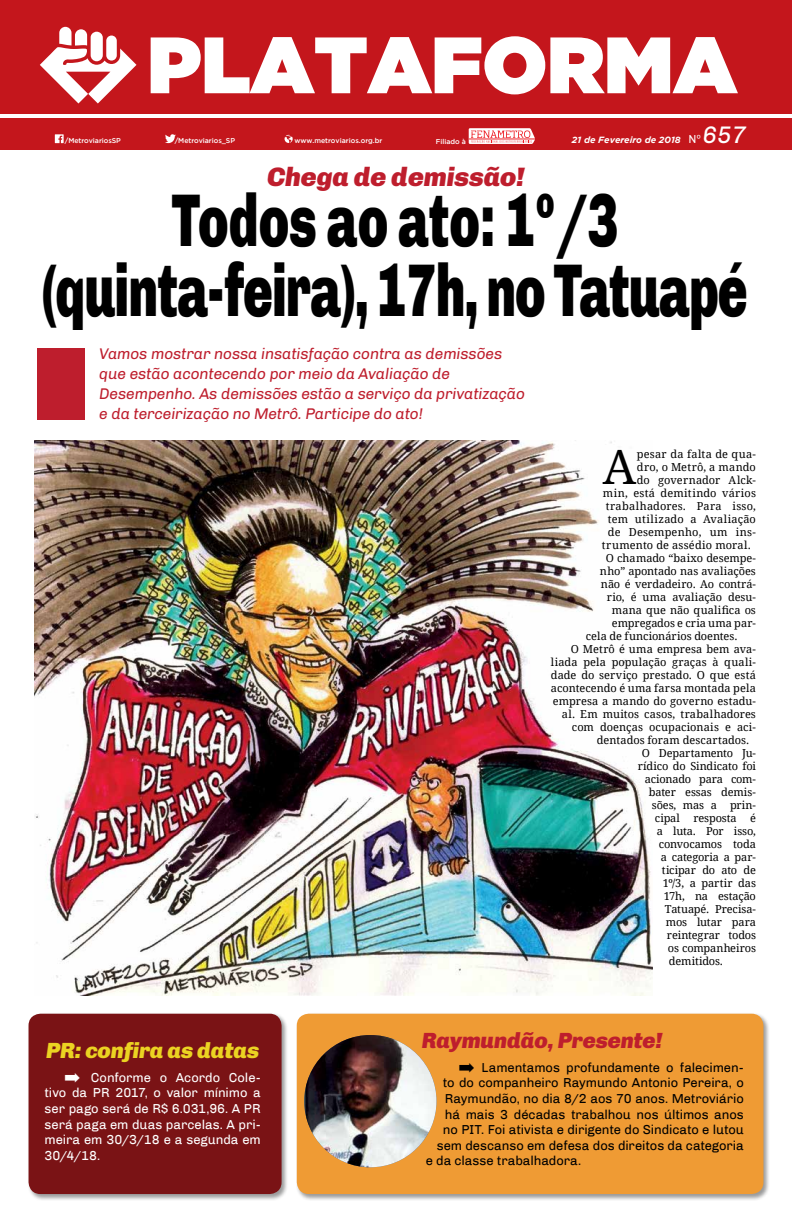
<style>
.page{position:relative;width:792px;height:1224px;background:#fff}
.page>*{position:absolute;margin:0;border:0;box-sizing:border-box;transform-origin:0 0}
.t1{font:900 74.7px/70px "Chivo";letter-spacing:-.02em;color:#000;text-align:center;scale:.67 1}
.t2{font:47.4px "Droid Serif";color:#000}
.t3{font:italic 900 26.7px "Chivo";letter-spacing:-.01em;color:#be1e2d}
.t4{font:italic 900 22px "Chivo";letter-spacing:-.01em;color:#be1e2d}
.t5{font:italic 900 22px "Chivo";letter-spacing:-.01em;color:#ebd322}
.t6{font:italic 15.5px/20px "Chivo";letter-spacing:-.01em;color:#be1e2d}
.t7{font:13px "Chivo";letter-spacing:-.005em;color:#000}
.t8{font:13px/15.6px "Chivo";letter-spacing:-.005em;color:#fff;text-align:justify}
.t9{font:11px "Droid Serif";color:#000}
.t10{font:11px "Droid Serif";letter-spacing:.02em;color:#000}
.t11{font:11px "Droid Serif";letter-spacing:-.02em;color:#000}
.t12{font:11px "Droid Serif";letter-spacing:.025em;color:#000}
.t13{font:italic 700 9px "Gotham";color:#fff}
.t14{font:500 7px "Gotham";letter-spacing:-.005em;color:#fff}
.s1{font-family:"Chivo";font-weight:400;font-style:normal;font-size:11.6px}
.s2{font-family:"Chivo";font-weight:400;font-size:24px}
</style>
<div class="page">
<div style="left:38px;top:348px;width:47px;height:72px;background:#be1e2d"></div>
<div style="left:296px;top:1013px;width:474px;height:188px;background:#000;opacity:.4"></div>
<div style="left:297px;top:1014px;width:466px;height:180px;background:#ef9b34;border-radius:12px"></div>
<div style="left:27px;top:1013px;width:262px;height:188px;background:#000;opacity:.4"></div>
<div style="left:29px;top:1014px;width:253px;height:180px;background:#7a1315;border-radius:12px"></div>
<div style="left:0;top:118px;width:792px;height:32px;background:#c4161c"></div>
<div style="left:0;top:0;width:792px;height:113px;background:#c4161c"></div>
<svg style="left:151px;top:36px;width:587px;height:58px"></svg>
<svg style="left:55px;top:134px;width:9px;height:9px"></svg>
<svg style="left:469px;top:128px;width:66px;height:16px"></svg>
<hr style="left:469px;top:139px;width:66px;height:1px;background:#ed1d24">
<svg style="left:285px;top:135px;width:8px;height:8px"></svg>
<svg style="left:165px;top:134px;width:11px;height:9px"></svg>
<svg style="left:40px;top:27px;width:97px;height:77px"></svg>
<img style="left:35px;top:440px;width:618px;height:556px">
<img style="left:304px;top:1035px;width:133px;height:132px;border-radius:66px">
<p class="t14" style="left:65px;top:137px;width:58px">/MetroviariosSP</p>
<p class="t14" style="left:175px;top:137px;width:62px">/Metroviarios_SP</p>
<p class="t14" style="left:294px;top:137px;width:89px">www.metroviarios.org.br</p>
<p class="t14" style="left:436px;top:137px;width:31px">Filiado à</p>
<p class="t13" style="left:572px;top:135px;width:176px">21 de Fevereiro de 2018 <span class="s1">Nº</span><span class="s2">657</span></p>
<h3 class="t3" style="left:267px;top:160px;width:259px">Chega de demissão!</h3>
<h1 class="t1" style="left:42px;top:186px;width:1055px">Todos ao ato: 1º/3 (quinta-feira), 17h, no Tatuapé</h1>
<h3 class="t6" style="left:99px;top:343px;width:427px">Vamos mostrar nossa insatisfação contra as demissões que estão acontecendo por meio da Avaliação de Desempenho. As demissões estão a serviço da privatização e da terceirização no Metrô. Participe do ato!</h3>
<h2 class="t2" style="left:603px;top:434px;width:35px">A</h2>
<p class="t12" style="left:637px;top:446px;width:121px">pesar da falta de qua-</p>
<p class="t10" style="left:637px;top:459px;width:121px">dro, o Metrô, a mando</p>
<p class="t9" style="left:637px;top:472px;width:121px">do governador Alck-</p>
<p class="t10" style="left:603px;top:485px;width:155px">min, está demitindo vários</p>
<p class="t10" style="left:606px;top:498px;width:151px">trabalhadores. Para isso,</p>
<p class="t10" style="left:608px;top:511px;width:150px">tem utilizado a Avaliação</p>
<p class="t9" style="left:608px;top:524px;width:149px">de Desempenho, um ins-</p>
<p class="t9" style="left:602px;top:537px;width:150px">trumento de assédio moral.</p>
<p class="t9" style="left:606px;top:550px;width:152px">O chamado “baixo desempe-</p>
<p class="t9" style="left:600px;top:563px;width:158px">nho” apontado nas avaliações</p>
<p class="t9" style="left:601px;top:576px;width:157px">não é verdadeiro. Ao contrá-</p>
<p class="t9" style="left:607px;top:589px;width:150px">rio, é uma avaliação desu-</p>
<p class="t9" style="left:612px;top:602px;width:145px">mana que não qualifica os</p>
<p class="t9" style="left:612px;top:615px;width:146px">empregados e cria uma par-</p>
<p class="t9" style="left:586px;top:628px;width:153px">cela de funcionários doentes.</p>
<p class="t9" style="left:571px;top:641px;width:187px">O Metrô é uma empresa bem ava-</p>
<p class="t9" style="left:551px;top:654px;width:206px">liada pela população graças à quali-</p>
<p class="t9" style="left:551px;top:667px;width:206px">dade do serviço prestado. O que está</p>
<p class="t9" style="left:551px;top:680px;width:207px">acontecendo é uma farsa montada pela</p>
<p class="t9" style="left:553px;top:693px;width:204px">empresa a mando do governo estadu-</p>
<p class="t9" style="left:562px;top:706px;width:195px">al. Em muitos casos, trabalhadores</p>
<p class="t9" style="left:572px;top:719px;width:185px">com doenças ocupacionais e aci-</p>
<p class="t9" style="left:597px;top:732px;width:154px">dentados foram descartados.</p>
<p class="t9" style="left:642px;top:745px;width:116px">O Departamento Ju-</p>
<p class="t11" style="left:638px;top:758px;width:120px">rídico do Sindicato foi</p>
<p class="t11" style="left:645px;top:771px;width:113px">acionado para com-</p>
<p class="t9" style="left:649px;top:784px;width:108px">bater essas demis-</p>
<p class="t9" style="left:652px;top:797px;width:105px">sões, mas a prin-</p>
<p class="t9" style="left:655px;top:810px;width:102px">cipal resposta é</p>
<p class="t9" style="left:657px;top:823px;width:101px">a luta. Por isso,</p>
<p class="t9" style="left:659px;top:836px;width:99px">convocamos toda</p>
<p class="t9" style="left:661px;top:849px;width:96px">a categoria a par-</p>
<p class="t11" style="left:662px;top:862px;width:95px">ticipar do ato de</p>
<p class="t9" style="left:663px;top:875px;width:94px">1º/3, a partir das</p>
<p class="t9" style="left:664px;top:888px;width:93px">17h, na estação</p>
<p class="t9" style="left:665px;top:901px;width:92px">Tatuapé. Precisa-</p>
<p class="t9" style="left:666px;top:914px;width:91px">mos lutar para</p>
<p class="t9" style="left:667px;top:927px;width:90px">reintegrar todos</p>
<p class="t9" style="left:668px;top:940px;width:90px">os companheiros</p>
<p class="t11" style="left:669px;top:953px;width:55px">demitidos.</p>
<h3 class="t5" style="left:46px;top:1037px;width:215px">PR: confira as datas</h3>
<p class="t8" style="left:45px;top:1070px;width:218px;text-indent:46px">Conforme o Acordo Cole&shy;tivo da PR 2017, o valor mínimo a ser pago será de R$ 6.031,96. A PR será paga em duas parcelas. A pri&shy;meira em 30/3/18 e a segunda em 30/4/18.</p>
<h3 class="t4" style="left:422px;top:1027px;width:242px">Raymundão, Presente!</h3>
<p class="t7" style="left:482px;top:1060px;width:264px">Lamentamos profundamente o falecimen-</p>
<p class="t7" style="left:443px;top:1075px;width:303px">to do companheiro Raymundo Antonio Pereira, o</p>
<p class="t7" style="left:445px;top:1091px;width:301px">Raymundão, no dia 8/2 aos 70 anos. Metroviário</p>
<p class="t7" style="left:445px;top:1107px;width:301px">há mais 3 décadas trabalhou nos últimos anos</p>
<p class="t7" style="left:443px;top:1122px;width:303px">no PIT. Foi ativista e dirigente do Sindicato e lutou</p>
<p class="t7" style="left:437px;top:1138px;width:308px">sem descanso em defesa dos direitos da categoria</p>
<p class="t7" style="left:426px;top:1153px;width:157px">e da classe trabalhadora.</p>
</div>
